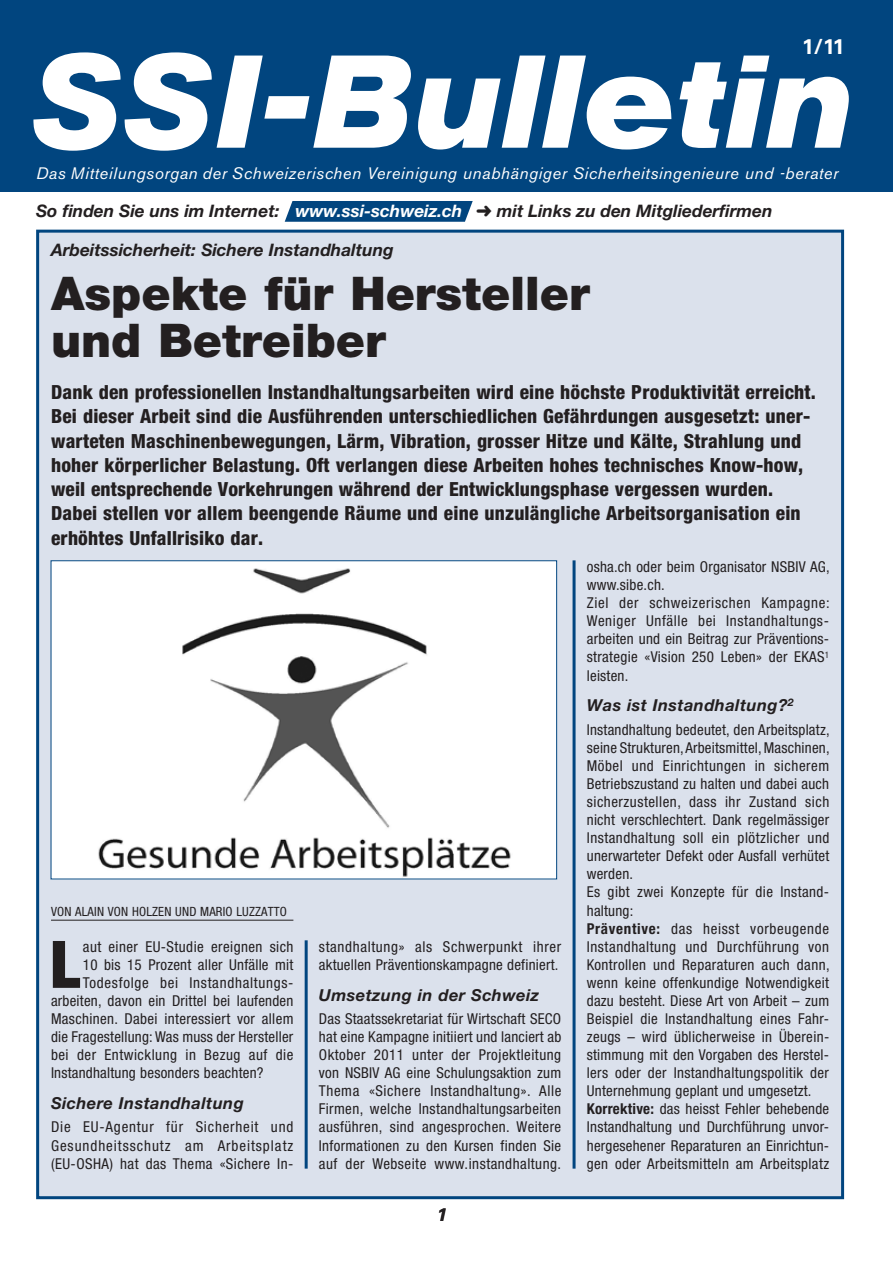
<style>
.page{position:relative;width:893px;height:1263px;background:#fff}
.page>*{position:absolute;margin:0;border:0;box-sizing:border-box;transform-origin:0 0}
.t1{font:italic 700 expanded 130.5px "Akzidenz Grotesk BE";letter-spacing:.01em;color:#fff;scale:.85 1}
.t2{font:900 condensed 65.7px "Helvetica Neue";color:#231f20}
.t3{font:900 46.5px/46.5px "Helvetica Neue";color:#231f20}
.t4{font:700 21px "Univers";color:#fff}
.t5{font:800 condensed 19.5px/24.3px "Helvetica Neue";letter-spacing:.01em;color:#231f20}
.t6{font:italic 700 18px "Univers";color:#231f20}
.t7{font:italic 700 17.25px "Helvetica Neue";color:#231f20}
.t8{font:italic 16.5px "Akzidenz Grotesk BE";letter-spacing:.035em;color:#fff}
.t9{font:italic 700 16.5px "Helvetica Neue";letter-spacing:.025em;color:#231f20}
.t10{font:condensed 15px/18.1px "Helvetica Neue";letter-spacing:.02em;color:#231f20}
.t11{font:condensed 15px "Helvetica Neue";letter-spacing:.05em;color:#231f20}
.t12{font:condensed 12.75px "Helvetica Neue";letter-spacing:.015em;color:#231f20}
.s1{color:#fff}
.s2{font-weight:700}
</style>
<div class="page">
<div style="left:0;top:0;width:893px;height:191px;background:#01457f"></div>
<div style="left:36px;top:230px;width:808px;height:969px;background:#dbe1ec;border:3px solid #01457f"></div>
<hr style="left:51px;top:920px;width:242px;height:1px;background:#231f20">
<svg style="left:285px;top:201px;width:188px;height:21px"></svg>
<img style="left:53px;top:562px;width:502px;height:315px">
<hr style="left:573px;top:560px;width:3px;height:608px;background:#01457f">
<hr style="left:305px;top:940px;width:3px;height:228px;background:#01457f">
<h3 class="t4" style="left:802px;top:35px;width:44px">1/11</h3>
<h1 class="t1" style="left:32px;top:23px;width:970px">SSI-Bulletin</h1>
<p class="t8" style="left:36px;top:163px;width:804px">Das Mitteilungsorgan der Schweizerischen Vereinigung unabhängiger Sicherheitsingenieure und -berater</p>
<p class="t7" style="left:36px;top:200px;width:738px">So finden Sie uns im Internet: <span class="s1">www.ssi-schweiz.ch</span> ➜ mit Links zu den Mitgliederfirmen</p>
<p class="t7" style="left:51px;top:239px;width:344px">Arbeitssicherheit: Sichere Instandhaltung</p>
<h3 class="t3" style="left:51px;top:270px;width:540px">Aspekte für Hersteller und Betreiber</h3>
<p class="t5" style="left:51px;top:379px;width:766px">Dank den professionellen Instandhaltungsarbeiten wird eine höchste Produktivität erreicht.<br>Bei dieser Arbeit sind die Ausführenden unterschiedlichen Gefährdungen ausgesetzt: uner&shy;warteten Maschinenbewegungen, Lärm, Vibration, grosser Hitze und Kälte, Strahlung und hoher körperlicher Belastung. Oft verlangen diese Arbeiten hohes technisches Know-how, weil entsprechende Vorkehrungen während der Entwicklungsphase vergessen wurden.<br>Dabei stellen vor allem beengende Räume und eine unzulängliche Arbeitsorganisation ein erhöhtes Unfallrisiko dar.</p>
<p class="t12" style="left:51px;top:904px;width:238px">VON ALAIN VON HOLZEN UND MARIO LUZZATTO</p>
<p class="t10" style="left:83px;top:937px;width:212px">aut einer EU-Studie ereignen sich</p>
<p class="t10" style="left:83px;top:955px;width:212px">10 bis 15 Prozent aller Unfälle mit</p>
<p class="t11" style="left:83px;top:974px;width:211px">Todesfolge bei Instandhaltungs-</p>
<p class="t10" style="left:51px;top:991px;width:244px">arbeiten, davon ein Drittel bei laufenden</p>
<p class="t10" style="left:51px;top:1009px;width:244px">Maschinen. Dabei interessiert vor allem</p>
<p class="t10" style="left:51px;top:1027px;width:244px">die Fragestellung: Was muss der Hersteller</p>
<p class="t10" style="left:51px;top:1046px;width:244px">bei der Entwicklung in Bezug auf die</p>
<p class="t10" style="left:51px;top:1064px;width:214px">Instandhaltung besonders beachten?</p>
<p class="t9" style="left:51px;top:1093px;width:194px">Sichere Instandhaltung</p>
<p class="t10" style="left:51px;top:1118px;width:244px;text-align:justify">Die EU-Agentur für Sicherheit und Gesundheitsschutz am Arbeitsplatz (EU-OSHA) hat das Thema «Sichere In-</p>
<h2 class="t2" style="left:50px;top:924px;width:32px">L</h2>
<p class="t10" style="left:319px;top:937px;width:244px">standhaltung» als Schwerpunkt ihrer aktuellen Präventionskampagne definiert.</p>
<p class="t9" style="left:319px;top:984px;width:222px">Umsetzung in der Schweiz</p>
<p class="t10" style="left:319px;top:1009px;width:244px;text-align:justify">Das Staatssekretariat für Wirtschaft SECO hat eine Kampagne initiiert und lanciert ab Oktober 2011 unter der Projektleitung von NSBIV AG eine Schulungsaktion zum Thema «Sichere Instandhaltung». Alle Firmen, welche Instandhaltungsarbeiten ausführen, sind angesprochen. Weitere Informationen zu den Kursen finden Sie auf der Webseite www.instandhaltung.</p>
<p class="t6" style="left:436px;top:1204px;width:12px">1</p>
<p class="t10" style="left:587px;top:558px;width:244px">osha.ch oder beim Organisator NSBIV AG, www.sibe.ch.<br>Ziel der schweizerischen Kampagne:<br>Weniger Unfälle bei Instandhaltungs&shy;arbeiten und ein Beitrag zur Präventions&shy;strategie «Vision 250 Leben» der EKAS<sup>1 </sup>leisten.</p>
<p class="t9" style="left:587px;top:695px;width:208px">Was ist Instandhaltung?<sup>2</sup></p>
<p class="t10" style="left:587px;top:720px;width:244px">Instandhaltung bedeutet, den Arbeitsplatz, seine Strukturen, Arbeitsmittel, Maschinen, Möbel und Einrichtungen in sicherem Betriebszustand zu halten und dabei auch sicherzustellen, dass ihr Zustand sich nicht verschlechtert. Dank regelmässiger Instandhaltung soll ein plötzlicher und unerwarteter Defekt oder Ausfall verhütet werden.<br>Es gibt zwei Konzepte für die Instand&shy;haltung:<br><span class="s2">Präventive:</span> das heisst vorbeugende Instandhaltung und Durchführung von Kontrollen und Reparaturen auch dann, wenn keine offenkundige Notwendigkeit dazu besteht. Diese Art von Arbeit – zum Beispiel die Instandhaltung eines Fahr&shy;zeugs – wird üblicherweise in Überein&shy;stimmung mit den Vorgaben des Herstel&shy;lers oder der Instandhaltungspolitik der Unternehmung geplant und umgesetzt.<br><span class="s2">Korrektive:</span> das heisst Fehler behebende Instandhaltung und Durchführung unvor&shy;hergesehener Reparaturen an Einrichtun&shy;gen oder Arbeitsmitteln am Arbeitsplatz</p>
</div>
